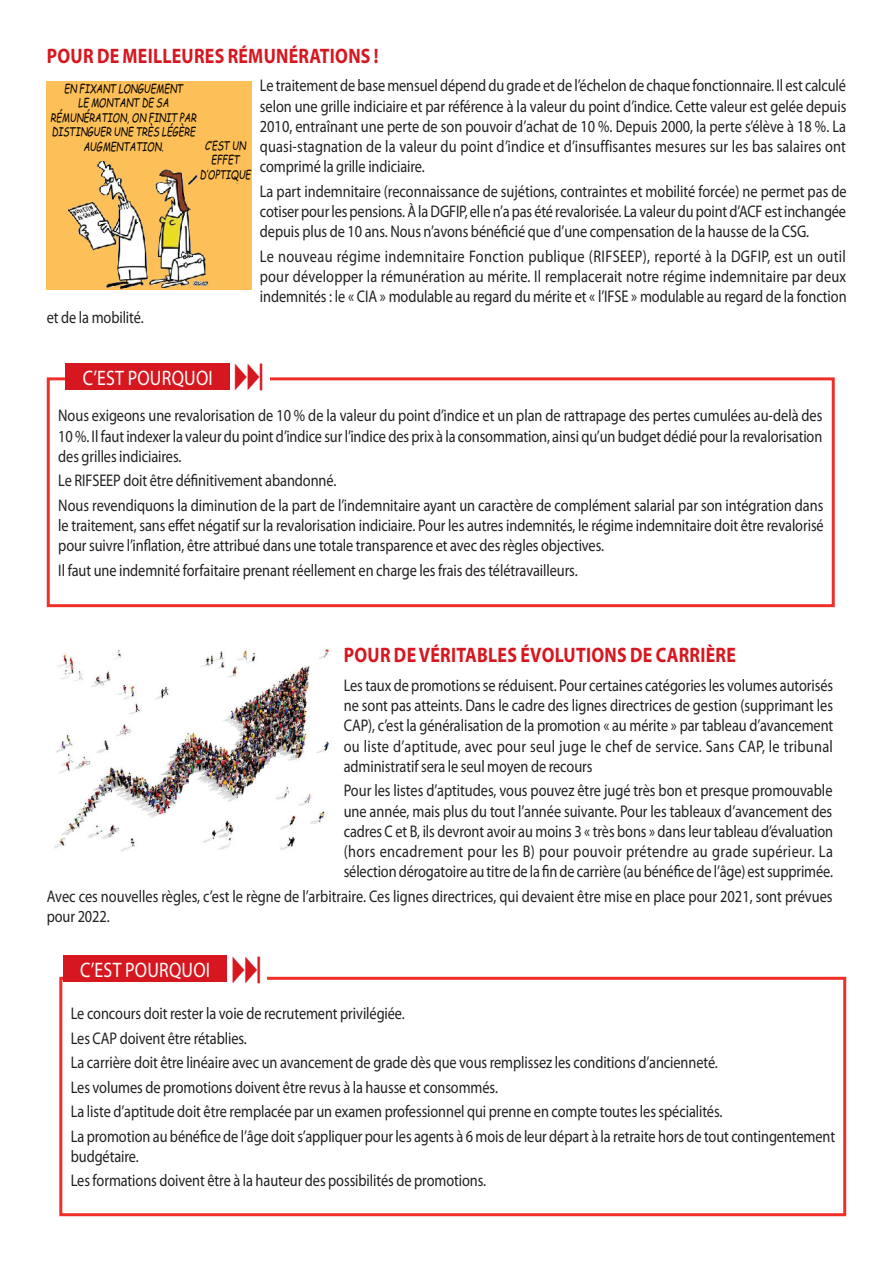
<style>
.page{position:relative;width:893px;height:1263px;background:#fff}
.page>*{position:absolute;margin:0;border:0;box-sizing:border-box;transform-origin:0 0}
.t1{font:700 21px "Myriad Pro";letter-spacing:.015em;color:#d7171f;scale:.85 1}
.t2{font:21px "Myriad Pro";letter-spacing:.015em;color:#fff;scale:.85 1}
.t3{font:16.8px/20.2px "Myriad Pro";letter-spacing:-.005em;color:#231f20;text-align:justify;scale:.85 1}
.t4{font:italic 12px/14.4px "Comic Sans MS";color:#000;text-align:center;scale:.75 1}
</style>
<div class="page">
<div style="left:47px;top:377px;width:788px;height:230px;border:3px solid #ef3028"></div>
<div style="left:59px;top:977px;width:787px;height:239px;border:3px solid #ef3028"></div>
<div style="left:66px;top:363px;width:164px;height:27px;background:#d7171f"></div>
<div style="left:230px;top:355px;width:39px;height:35px;background:#fff"></div>
<img style="left:47px;top:82px;width:204px;height:207px">
<img style="left:54px;top:648px;width:276px;height:204px">
<div style="left:63px;top:956px;width:164px;height:26px;background:#d7171f"></div>
<div style="left:227px;top:947px;width:40px;height:35px;background:#fff"></div>
<div style="left:49px;top:83px;width:149px;height:78px;background:#fdbf57"></div>
<div style="left:199px;top:140px;width:52px;height:43px;background:#fdbf57"></div>
<p class="t1" style="left:47px;top:42px;width:392px">POUR DE MEILLEURES RÉMUNÉRATIONS !</p>
<p class="t3" style="left:260px;top:75px;width:691px">Le traitement de base mensuel dépend du grade et de l’échelon de chaque fonctionnaire. Il est calculé selon une grille indiciaire et par référence à la valeur du point d’indice. Cette valeur est gelée depuis 2010, entraînant une perte de son pouvoir d’achat de 10 %. Depuis 2000, la perte s’élève à 18 %. La quasi-stagnation de la valeur du point d’indice et d’insuffisantes mesures sur les bas salaires ont comprimé la grille indiciaire.</p>
<p class="t3" style="left:260px;top:181px;width:692px">La part indemnitaire (reconnaissance de sujétions, contraintes et mobilité forcée) ne permet pas de cotiser pour les pensions. À la DGFIP, elle n’a pas été revalorisée. La valeur du point d’ACF est inchangée depuis plus de 10 ans. Nous n’avons bénéficié que d’une compensation de la hausse de la CSG.</p>
<p class="t3" style="left:260px;top:246px;width:692px">Le nouveau régime indemnitaire Fonction publique (RIFSEEP), reporté à la DGFIP, est un outil pour développer la rémunération au mérite. Il remplacerait notre régime indemnitaire par deux indemnités : le « CIA » modulable au regard du mérite et « l’IFSE » modulable au regard de la fonction</p>
<p class="t3" style="left:47px;top:307px;width:116px">et de la mobilité.</p>
<p class="t4" style="left:51px;top:81px;width:196px">EN FIXANT LONGUEMENT<br>LE MONTANT DE SA<br>RÉMUNÉRATION, ON FINIT PAR<br>DISTINGUER UNE TRÈS LÉGÈRE<br>AUGMENTATION.</p>
<p class="t4" style="left:200px;top:138px;width:70px">C’EST UN<br>EFFET<br>D’OPTIQUE</p>
<p class="t2" style="left:83px;top:365px;width:151px">C’est pourquoi</p>
<p class="t3" style="left:58px;top:405px;width:900px">Nous exigeons une revalorisation de 10 % de la valeur du point d’indice et un plan de rattrapage des pertes cumulées au-delà des 10 %. Il faut indexer la valeur du point d’indice sur l’indice des prix à la consommation, ainsi qu’un budget dédié pour la revalorisation des grilles indiciaires.</p>
<p class="t3" style="left:58px;top:468px;width:902px;line-height:24.5px">Le RIFSEEP doit être définitivement abandonné.<br>Nous revendiquons la diminution de la part de l’indemnitaire ayant un caractère de complément salarial par son intégration dans</p>
<p class="t3" style="left:58px;top:515px;width:902px">le traitement, sans effet négatif sur la revalorisation indiciaire. Pour les autres indemnités, le régime indemnitaire doit être revalorisé pour suivre l’inflation, être attribué dans une totale transparence et avec des règles objectives.</p>
<p class="t3" style="left:58px;top:560px;width:613px">Il faut une indemnité forfaitaire prenant réellement en charge les frais des télétravailleurs.</p>
<p class="t1" style="left:344px;top:641px;width:463px">POUR DE VÉRITABLES ÉVOLUTIONS DE CARRIÈRE</p>
<p class="t3" style="left:344px;top:675px;width:577px">Les taux de promotions se réduisent. Pour certaines catégories les volumes autorisés ne sont pas atteints. Dans le cadre des lignes directrices de gestion (supprimant les CAP), c’est la généralisation de la promotion « au mérite » par tableau d’avancement ou liste d’aptitude, avec pour seul juge le chef de service. Sans CAP, le tribunal administratif sera le seul moyen de recours</p>
<p class="t3" style="left:344px;top:780px;width:577px">Pour les listes d’aptitudes, vous pouvez être jugé très bon et presque promouvable une année, mais plus du tout l’année suivante. Pour les tableaux d’avancement des cadres C et B, ils devront avoir au moins 3 « très bons » dans leur tableau d’évaluation (hors encadrement pour les B) pour pouvoir prétendre au grade supérieur. La sélection dérogatoire au titre de la fin de carrière (au bénéfice de l’âge) est supprimée.</p>
<p class="t3" style="left:47px;top:886px;width:926px">Avec ces nouvelles règles, c’est le règne de l’arbitraire. Ces lignes directrices, qui devaient être mise en place pour 2021, sont prévues pour 2022.</p>
<p class="t2" style="left:80px;top:957px;width:151px">C’est pourquoi</p>
<p class="t3" style="left:71px;top:1001px;width:901px;line-height:24.5px;text-align:left">Le concours doit rester la voie de recrutement privilégiée.<br>Les CAP doivent être rétablies.<br>La carrière doit être linéaire avec un avancement de grade dès que vous remplissez les conditions d’ancienneté.<br>Les volumes de promotions doivent être revus à la hausse et consommés.<br>La liste d’aptitude doit être remplacée par un examen professionnel qui prenne en compte toutes les spécialités.<br>La promotion au bénéfice de l’âge doit s’appliquer pour les agents à 6 mois de leur départ à la retraite hors de tout contingentement</p>
<p class="t3" style="left:71px;top:1144px;width:490px;line-height:24.5px">budgétaire.<br>Les formations doivent être à la hauteur des possibilités de promotions.</p>
</div>
